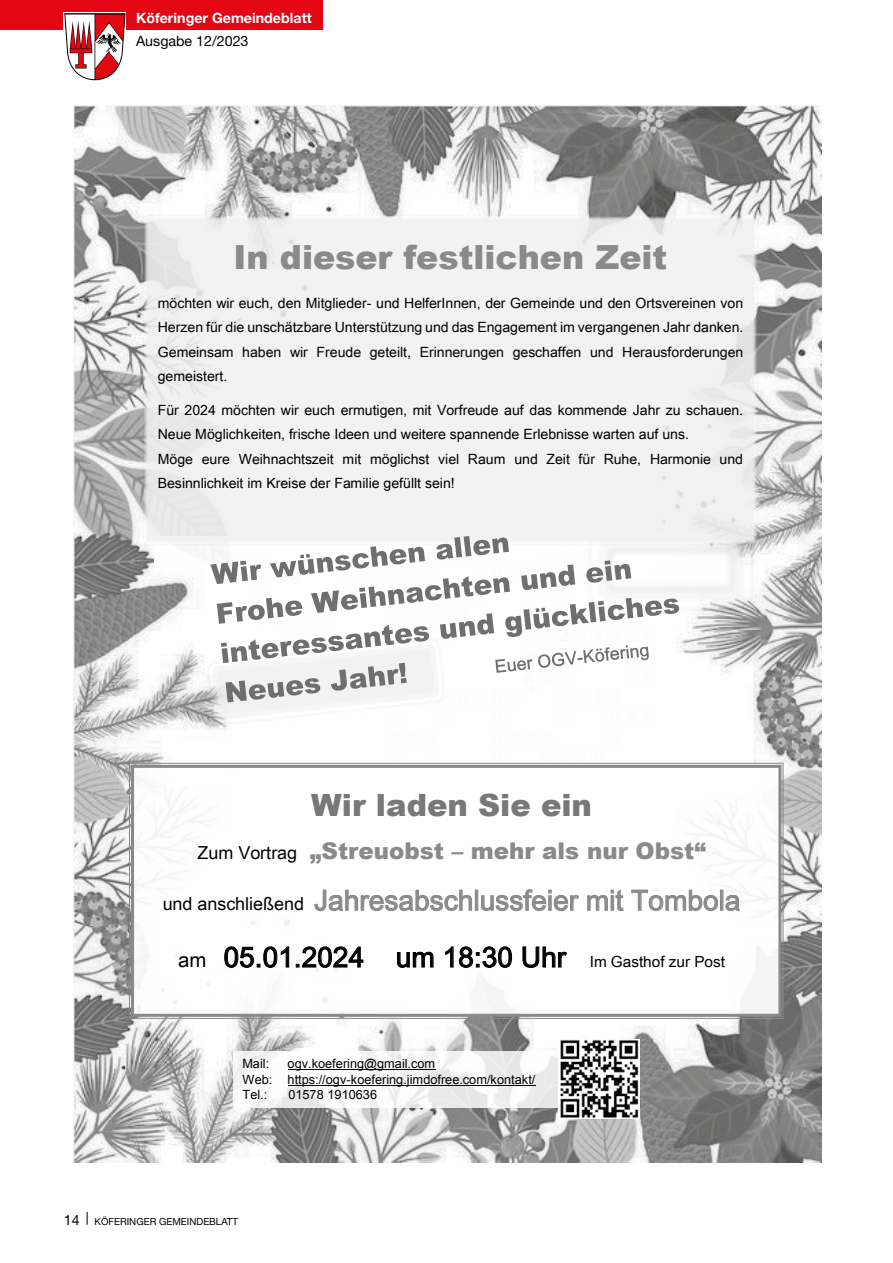
<style>
.page{position:relative;width:893px;height:1263px;background:#fff}
.page>*{position:absolute;margin:0;border:0;box-sizing:border-box;transform-origin:0 0}
.t1{font:900 33.3px "Arial";color:#8a8a8a}
.t2{font:900 30.6px "Arial";color:#787878}
.t3{font:28.05px/56.7px "Arial Unicode MS";color:#8a8a8a;text-align:center}
.t4{font:900 22.95px "Arial";color:#8b8a8a}
.t5{font:700 14.25px "Helvetica Neue LT Std";color:#fff}
.t6{font:14.25px "Helvetica Neue LT Std";color:#000}
.t7{font:14.1px/24.5px "Arial Unicode MS";color:#000;text-align:justify}
.t8{font:12.75px/15.9px "Arial";color:#000}
.t9{font:9.75px "Helvetica Neue LT Std";color:#000}
.s1{font-family:"Arial Unicode MS";font-weight:400;font-size:18px;color:#000}
.s2{font-size:18px;color:#000}
.s3{font-size:20.4px;color:#000}
.s4{color:#000}
.s5{font-size:15.3px;color:#000}
.s6{font-size:14.25px}
</style>
<div class="page">
<div style="left:0;top:0;width:323px;height:30px;background:#e30613"></div>
<svg style="left:64px;top:13px;width:62px;height:67px"></svg>
<svg style="left:87px;top:1212px;width:1px;height:13px"></svg>
<img style="left:73px;top:105px;width:748px;height:1058px">
<img style="left:252px;top:736px;width:398px;height:27px">
<div style="left:154px;top:536px;width:237px;height:36px;background:#fff"></div>
<img style="left:142px;top:214px;width:617px;height:331px">
<svg style="left:129px;top:763px;width:655px;height:256px"></svg>
<div style="left:233px;top:1051px;width:324px;height:56px;background:#fff;opacity:.83"></div>
<hr style="left:288px;top:1069px;width:148px;height:1px;background:#000">
<hr style="left:288px;top:1085px;width:247px;height:1px;background:#000">
<img style="left:558px;top:1039px;width:82px;height:79px">
<img style="left:198px;top:487px;width:583px;height:249px">
<img style="left:200px;top:493px;width:579px;height:237px">
<svg style="left:210px;top:536px;width:469px;height:184px"></svg>
<p class="t5" style="left:136px;top:9px;width:177px">Köferinger Gemeindeblatt</p>
<p class="t6" style="left:136px;top:32px;width:114px">Ausgabe 12/2023</p>
<h1 class="t1" style="left:234px;top:233px;width:435px">In dieser festlichen Zeit</h1>
<p class="t7" style="left:158px;top:290px;width:587px">möchten wir euch, den Mitglieder- und HelferInnen, der Gemeinde und den Ortsvereinen von Herzen für die unschätzbare Unterstützung und das Engagement im vergangenen Jahr danken.<br>Gemeinsam haben wir Freude geteilt, Erinnerungen geschaffen und Herausforderungen gemeistert.</p>
<p class="t7" style="left:158px;top:397px;width:587px;text-align:left">Für 2024 möchten wir euch ermutigen, mit Vorfreude auf das kommende Jahr zu schauen.<br>Neue Möglichkeiten, frische Ideen und weitere spannende Erlebnisse warten auf uns.<br>Möge eure Weihnachtszeit mit möglichst viel Raum und Zeit für Ruhe, Harmonie und Besinnlichkeit im Kreise der Familie gefüllt sein!</p>
<h2 class="t2" style="left:311px;top:783px;width:282px">Wir laden Sie ein</h2>
<h3 class="t4" style="left:198px;top:834px;width:510px"><span class="s1">Zum Vortrag</span> „Streuobst – mehr als nur Obst“</h3>
<h3 class="t3" style="left:163px;top:871px;width:579px"><span class="s2">und anschließend</span> Jahresabschlussfeier mit Tombola <span class="s3">am</span> <span class="s4">05.01.2024 um 18:30 Uhr</span> <span class="s5">Im Gasthof zur Post</span></h3>
<p class="t8" style="left:242px;top:1055px;width:295px;text-indent:45px">ogv.koefering@gmail.com<br>Web: https://ogv-koefering.jimdofree.com/kontakt/<br>Tel.:</p>
<p class="t8" style="left:242px;top:1055px;width:28px">Mail:</p>
<p class="t8" style="left:288px;top:1087px;width:90px">01578 1910636</p>
<p class="t9" style="left:64px;top:1215px;width:176px"><span class="s6">14</span> KÖFERINGER GEMEINDEBLATT</p>
</div>
